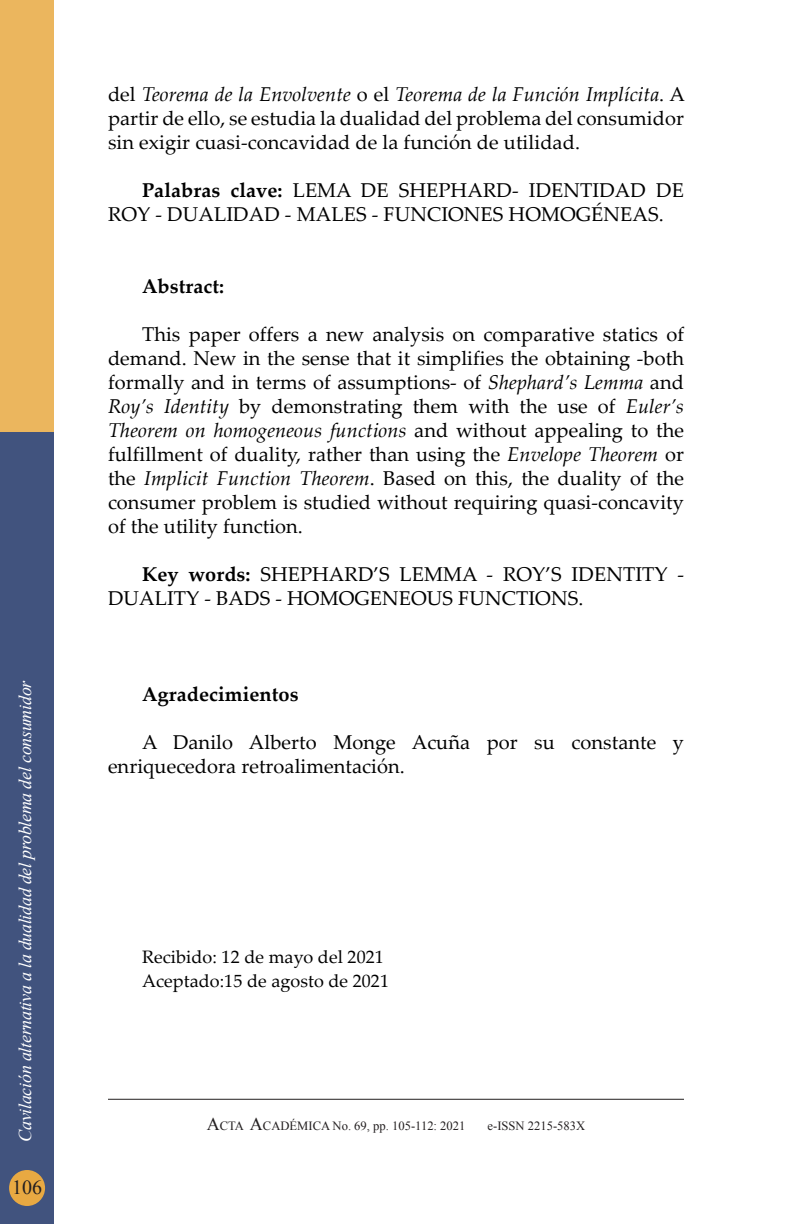
<style>
.page{position:relative;width:792px;height:1224px;background:#fff}
.page>*{position:absolute;margin:0;border:0;box-sizing:border-box;transform-origin:0 0}
.t1{font:20px/24px "Palatino Linotype";letter-spacing:.005em;color:#000}
.t2{font:700 20px "Palatino Linotype";letter-spacing:.005em;color:#000}
.t3{font:20px "Times New Roman";color:#231f20}
.t4{font:italic 18px "Times New Roman";letter-spacing:-.015em;color:#fff}
.t5{font:18px "Palatino Linotype";letter-spacing:.005em;color:#000}
.t6{font:12.6px "Times New Roman";color:#231f20}
.s1{font-style:italic}
.s2{font-weight:700}
.s3{font-size:18px}
</style>
<div class="page">
<hr style="left:108px;top:1099px;width:576px;height:1px;background:#231f20">
<div style="left:0;top:432px;width:54px;height:792px;background:#41537e"></div>
<div style="left:0;top:0;width:54px;height:432px;background:#ebb65e"></div>
<div style="left:9px;top:1170px;width:36px;height:36px;background:#e8a942;border-radius:50%"></div>
<p class="t4" style="left:13px;top:1142px;width:463px;rotate:-90deg">Cavilación alternativa a la dualidad del problema del consumidor</p>
<p class="t3" style="left:12px;top:1174px;width:31px">106</p>
<p class="t1" style="left:108px;top:81px;width:579px;text-align:justify">del <span class="s1">Teorema de la Envolvente</span> o el <span class="s1">Teorema de la Función Implícita</span>. A partir de ello, se estudia la dualidad del problema del consumidor sin exigir cuasi-concavidad de la función de utilidad.</p>
<p class="t1" style="left:108px;top:177px;width:578px;text-indent:34px"><span class="s2">Palabras clave:</span> LEMA DE SHEPHARD- IDENTIDAD DE<br>ROY - DUALIDAD - MALES - FUNCIONES HOMOGÉNEAS.</p>
<p class="t2" style="left:142px;top:272px;width:84px">Abstract:</p>
<p class="t1" style="left:108px;top:321px;width:578px;text-align:justify;text-indent:34px">This paper offers a new analysis on comparative statics of demand. New in the sense that it simplifies the obtaining -both formally and in terms of assumptions- of <span class="s1">Shephard’s Lemma</span> and <span class="s1">Roy’s Identity</span> by demonstrating them with the use of <span class="s1">Euler’s Theorem on homogeneous functions</span> and without appealing to the fulfillment of duality, rather than using the <span class="s1">Envelope Theorem</span> or the <span class="s1">Implicit Function Theorem</span>. Based on this, the duality of the consumer problem is studied without requiring quasi-concavity of the utility function.</p>
<p class="t1" style="left:108px;top:561px;width:578px;text-indent:34px"><span class="s2">Key words:</span> SHEPHARD’S LEMMA - ROY’S IDENTITY -<br>DUALITY - BADS - HOMOGENEOUS FUNCTIONS.</p>
<p class="t2" style="left:142px;top:680px;width:158px">Agradecimientos</p>
<p class="t1" style="left:108px;top:729px;width:578px;text-indent:34px">A Danilo Alberto Monge Acuña por su constante y enriquecedora retroalimentación.</p>
<p class="t5" style="left:142px;top:944px;width:243px">Recibido: 12 de mayo del 2021</p>
<p class="t5" style="left:142px;top:968px;width:249px">Aceptado:15 de agosto de 2021</p>
<p class="t6" style="left:207px;top:1118px;width:260px"><span class="s3">A</span>CTA <span class="s3">A</span>CADÉMICA No. 69, pp. 105-112: 2021</p>
<p class="t6" style="left:488px;top:1118px;width:99px">e-ISSN 2215-583X</p>
</div>
